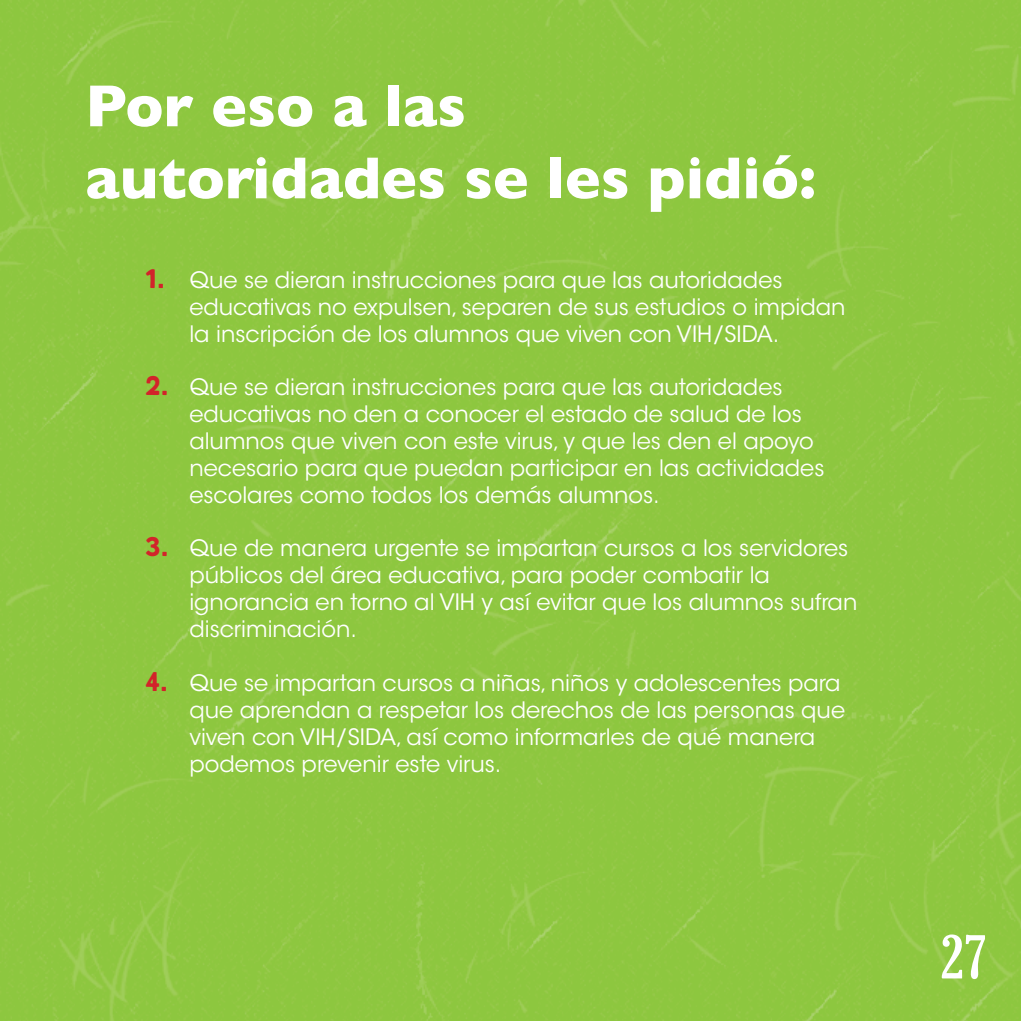
<style>
.page{position:relative;width:1021px;height:1021px;background:#fff}
.page>*{position:absolute;margin:0;border:0;box-sizing:border-box;transform-origin:0 0}
.Titulo_1{font:700 60px/72px "Gill Sans";color:#fff}
.Titulo_1-2{font:extra-condensed 60px "Gloucester";color:#fff}
.Texto_inciso_y_numer{font:22.5px/27px "ITC Avant Garde Std";color:#fff}
.s1{font-family:"Block T";font-size:28.5px;color:#d2232a}
</style>
<div class="page">
<div style="left:0;top:0;width:1020px;height:1020px;background:#8dc73f"></div>
<p class="Titulo_1" style="left:85px;top:70px;width:732px">Por eso a las autoridades se les pidió:</p>
<p class="Texto_inciso_y_numer" style="left:189px;top:266px;width:657px;text-indent:-44px"><span class="s1">1.</span> Que se dieran instrucciones para que las autoridades educativas no expulsen, separen de sus estudios o impidan la inscripción de los alumnos que viven con VIH/SIDA.</p>
<p class="Texto_inciso_y_numer" style="left:189px;top:373px;width:636px;text-indent:-44px"><span class="s1">2.</span> Que se dieran instrucciones para que las autoridades educativas no den a conocer el estado de salud de los alumnos que viven con este virus, y que les den el apoyo necesario para que puedan participar en las actividades escolares como todos los demás alumnos.</p>
<p class="Texto_inciso_y_numer" style="left:189px;top:535px;width:669px;text-indent:-44px"><span class="s1">3.</span> Que de manera urgente se impartan cursos a los servidores públicos del área educativa, para poder combatir la ignorancia en torno al VIH y así evitar que los alumnos sufran discriminación.</p>
<p class="Texto_inciso_y_numer" style="left:189px;top:669px;width:657px;text-indent:-44px"><span class="s1">4.</span> Que se impartan cursos a niñas, niños y adolescentes para que aprendan a respetar los derechos de las personas que viven con VIH/SIDA, así como informarles de qué manera podemos prevenir este virus.</p>
<p class="Titulo_1-2" style="left:940px;top:921px;width:48px">27</p>
</div>
